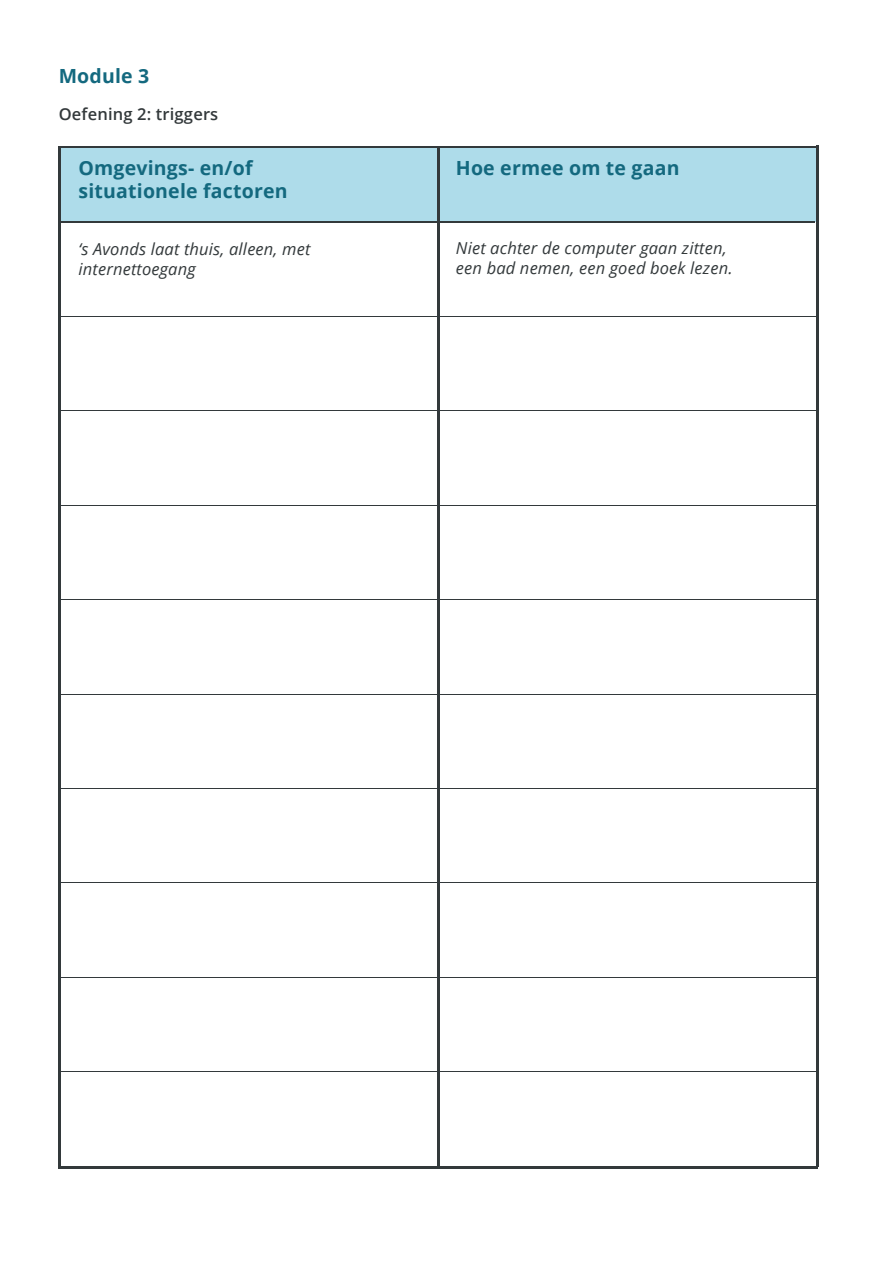
<style>
.page{position:relative;width:893px;height:1263px;background:#fff}
.page>*{position:absolute;margin:0;border:0;box-sizing:border-box;transform-origin:0 0}
.t1{font:700 19.5px/23.4px "Open Sans";letter-spacing:.01em;color:#14697f}
.t2{font:italic 16.5px/19.8px "Open Sans";letter-spacing:.01em;color:#33393b}
.t3{font:600 16.5px "Open Sans";letter-spacing:.01em;color:#33393b}
</style>
<div class="page">
<div style="left:60px;top:147px;width:758px;height:75px;background:#aedcea"></div>
<hr style="left:59px;top:147px;width:2px;height:1020px;background:#33393b">
<hr style="left:59px;top:146px;width:759px;height:1px;background:#33393b">
<hr style="left:437px;top:147px;width:2px;height:1020px;background:#33393b">
<hr style="left:60px;top:221px;width:755px;height:1px;background:#33393b">
<hr style="left:61px;top:316px;width:379px;height:1px;background:#33393b">
<hr style="left:61px;top:410px;width:379px;height:1px;background:#33393b">
<hr style="left:61px;top:505px;width:379px;height:1px;background:#33393b">
<hr style="left:60px;top:599px;width:379px;height:1px;background:#33393b">
<hr style="left:60px;top:694px;width:379px;height:1px;background:#33393b">
<hr style="left:61px;top:788px;width:379px;height:1px;background:#33393b">
<hr style="left:61px;top:883px;width:379px;height:1px;background:#33393b">
<hr style="left:60px;top:977px;width:379px;height:1px;background:#33393b">
<hr style="left:60px;top:1072px;width:379px;height:1px;background:#33393b">
<hr style="left:59px;top:1166px;width:759px;height:2px;background:#33393b">
<hr style="left:816px;top:146px;width:2px;height:1021px;background:#33393b">
<hr style="left:438px;top:316px;width:379px;height:1px;background:#33393b">
<hr style="left:438px;top:410px;width:379px;height:1px;background:#33393b">
<hr style="left:438px;top:505px;width:379px;height:1px;background:#33393b">
<hr style="left:437px;top:599px;width:379px;height:1px;background:#33393b">
<hr style="left:437px;top:694px;width:379px;height:1px;background:#33393b">
<hr style="left:438px;top:788px;width:379px;height:1px;background:#33393b">
<hr style="left:438px;top:883px;width:379px;height:1px;background:#33393b">
<hr style="left:437px;top:977px;width:379px;height:1px;background:#33393b">
<hr style="left:437px;top:1072px;width:379px;height:1px;background:#33393b">
<p class="t1" style="left:59px;top:64px;width:92px">Module 3</p>
<p class="t3" style="left:59px;top:102px;width:161px">Oefening 2: triggers</p>
<p class="t1" style="left:79px;top:155px;width:211px">Omgevings- en/of situationele factoren</p>
<p class="t1" style="left:456px;top:155px;width:225px">Hoe ermee om te gaan</p>
<p class="t2" style="left:79px;top:239px;width:233px">‘s Avonds laat thuis, alleen, met internettoegang</p>
<p class="t2" style="left:456px;top:238px;width:278px">Niet achter de computer gaan zitten, een bad nemen, een goed boek lezen.</p>
</div>
